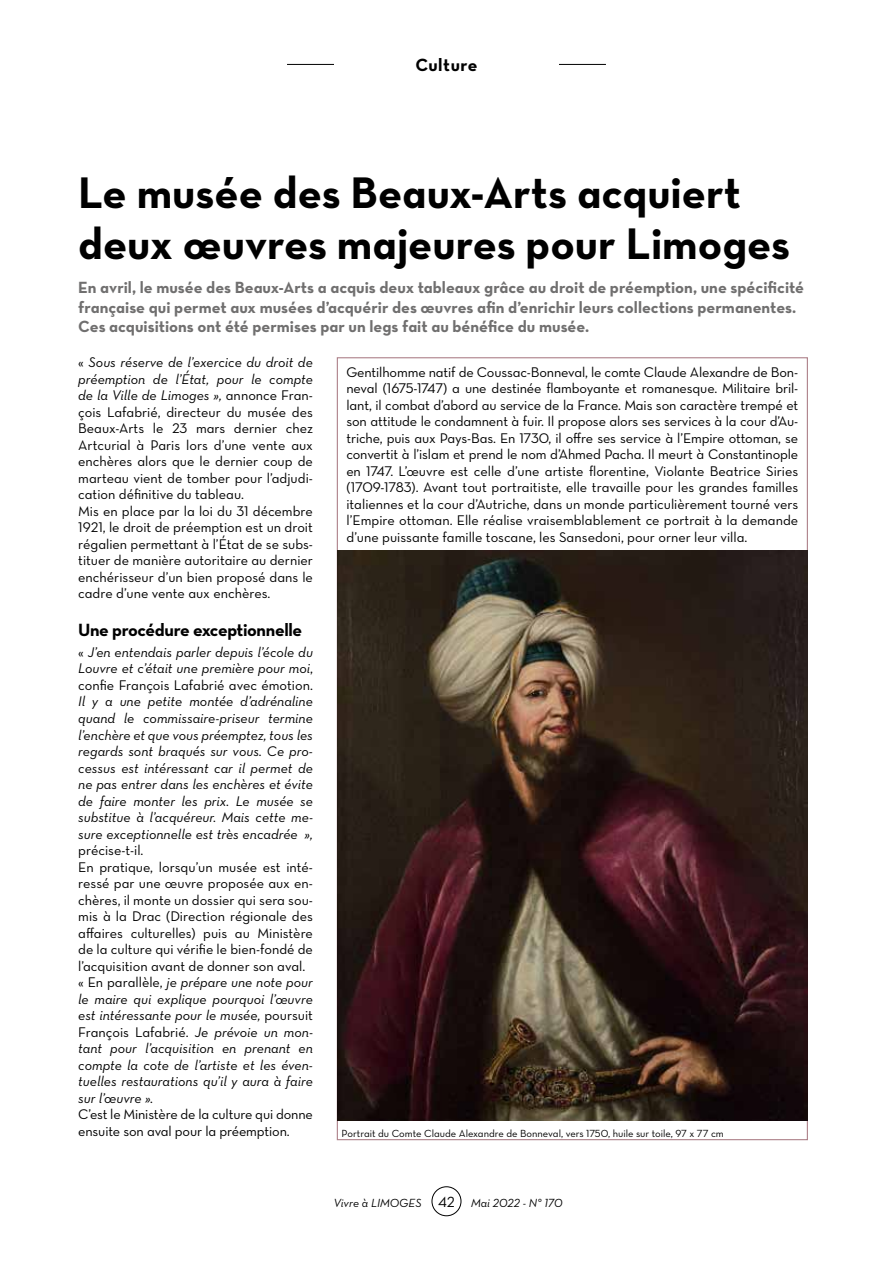
<style>
.page{position:relative;width:893px;height:1263px;background:#fff}
.page>*{position:absolute;margin:0;border:0;box-sizing:border-box;transform-origin:0 0}
.t1{font:45px/51.3px "Neutra Text Bold Alt";color:#000}
.t2{font:700 18px "Neutra Text";letter-spacing:-.02em;color:#000}
.t3{font:18px "Neutra Text Bold Alt";letter-spacing:.03em;color:#000}
.t4{font:16.5px/19.5px "Neutra Text Bold Alt";color:#706f6f}
.t5{font:14.25px/16.5px "Neutra Text Book Alt";color:#000}
.t6{font:14.25px/16.5px "Neutra Text Book Italic Alt";color:#000;text-align:justify}
.t7{font:12px "Neutra Text Book Italic Alt";color:#000}
.t8{font:10.5px "Neutra Text Book Alt";color:#000}
.s1{font-family:"Neutra Text Book Alt"}
.s2{font-family:"Neutra Text Book Italic Alt"}
.s3{font-family:"Neutra Text Book Alt";font-size:15px}
</style>
<div class="page">
<img style="left:337px;top:550px;width:471px;height:571px">
<hr style="left:287px;top:64px;width:47px;height:1px;background:#000">
<hr style="left:559px;top:64px;width:47px;height:1px;background:#000">
<div style="left:432px;top:1186px;width:29px;height:30px;border:1px solid #000;border-radius:50%"></div>
<p class="t3" style="left:415px;top:54px;width:64px">Culture</p>
<h1 class="t1" style="left:78px;top:166px;width:713px">Le musée des Beaux-Arts acquiert deux œuvres majeures pour Limoges</h1>
<p class="t4" style="left:78px;top:278px;width:727px">En avril, le musée des Beaux-Arts a acquis deux tableaux grâce au droit de préemption, une spécificité française qui permet aux musées d’acquérir des œuvres afin d’enrichir leurs collections permanentes.<br>Ces acquisitions ont été permises par un legs fait au bénéfice du musée.</p>
<p class="t5" style="left:346px;top:363px;width:453px;text-align:justify">Gentilhomme natif de Coussac-Bonneval, le comte Claude Alexandre de Bon&shy;neval (1675-1747) a une destinée flamboyante et romanesque. Militaire bril&shy;lant, il combat d’abord au service de la France. Mais son caractère trempé et son attitude le condamnent à fuir. Il propose alors ses services à la cour d’Au&shy;triche, puis aux Pays-Bas. En 1730, il offre ses service à l’Empire ottoman, se convertit à l’islam et prend le nom d’Ahmed Pacha. Il meurt à Constantinople en 1747. L’œuvre est celle d’une artiste florentine, Violante Beatrice Siries (1709-1783). Avant tout portraitiste, elle travaille pour les grandes familles italiennes et la cour d’Autriche, dans un monde particulièrement tourné vers l’Empire ottoman. Elle réalise vraisemblablement ce portrait à la demande d’une puissante famille toscane, les Sansedoni, pour orner leur villa.</p>
<p class="t6" style="left:78px;top:354px;width:236px"><span class="s1">«</span> Sous réserve de l’exercice du droit de préemption de l’État, pour le compte de la Ville de Limoges », <span class="s1">annonce Fran-</span></p>
<p class="t5" style="left:78px;top:403px;width:236px">çois Lafabrié, directeur du musée des Beaux-Arts le 23 mars dernier chez Artcurial à Paris lors d’une vente aux enchères alors que le dernier coup de marteau vient de tomber pour l’adjudi&shy;cation définitive du tableau.<br>Mis en place par la loi du 31 décembre 1921, le droit de préemption est un droit régalien permettant à l’État de se subs&shy;tituer de manière autoritaire au dernier enchérisseur d’un bien proposé dans le cadre d’une vente aux enchères.</p>
<p class="t2" style="left:78px;top:619px;width:225px">Une procédure exceptionnelle</p>
<p class="t6" style="left:78px;top:644px;width:236px"><span class="s1">«</span> J’en entendais parler depuis l’école du<br>Louvre et c’était une première pour moi<span class="s1">,</span></p>
<p class="t5" style="left:78px;top:677px;width:236px">confie François Lafabrié avec émotion.</p>
<p class="t6" style="left:78px;top:693px;width:236px">Il y a une petite montée d’adrénaline quand le commissaire-priseur termine l’enchère et que vous préemptez, tous les regards sont braqués sur vous. Ce pro&shy;cessus est intéressant car il permet de ne pas entrer dans les enchères et évite de faire monter les prix. Le musée se substitue à l’acquéreur. Mais cette me&shy;sure exceptionnelle est très encadrée »,</p>
<p class="t5" style="left:78px;top:842px;width:236px">précise-t-il.<br>En pratique, lorsqu’un musée est inté&shy;ressé par une œuvre proposée aux en&shy;chères, il monte un dossier qui sera sou&shy;mis à la Drac (Direction régionale des affaires culturelles) puis au Ministère de la culture qui vérifie le bien-fondé de l’acquisition avant de donner son aval.</p>
<p class="t6" style="left:78px;top:974px;width:236px"><span class="s1">« En parallèle,</span> je prépare une note pour le maire qui explique pourquoi l’œuvre est intéressante pour le musée, <span class="s1">poursuit</span></p>
<p class="t5" style="left:78px;top:1023px;width:236px">François Lafabrié. <span class="s2">Je prévoie un mon-</span></p>
<p class="t6" style="left:78px;top:1040px;width:236px">tant pour l’acquisition en prenant en compte la cote de l’artiste et les éven&shy;tuelles restaurations qu’il y aura à faire sur l’œuvre ».</p>
<p class="t5" style="left:78px;top:1106px;width:236px">C’est le Ministère de la culture qui donne ensuite son aval pour la préemption.</p>
<p class="t8" style="left:342px;top:1127px;width:384px">Portrait du Comte Claude Alexandre de Bonneval, vers 1750, huile sur toile, 97 x 77 cm</p>
<p class="t7" style="left:334px;top:1195px;width:230px">Vivre à LIMOGES <span class="s3">42</span> Mai 2022 - N° 170</p>
</div>
